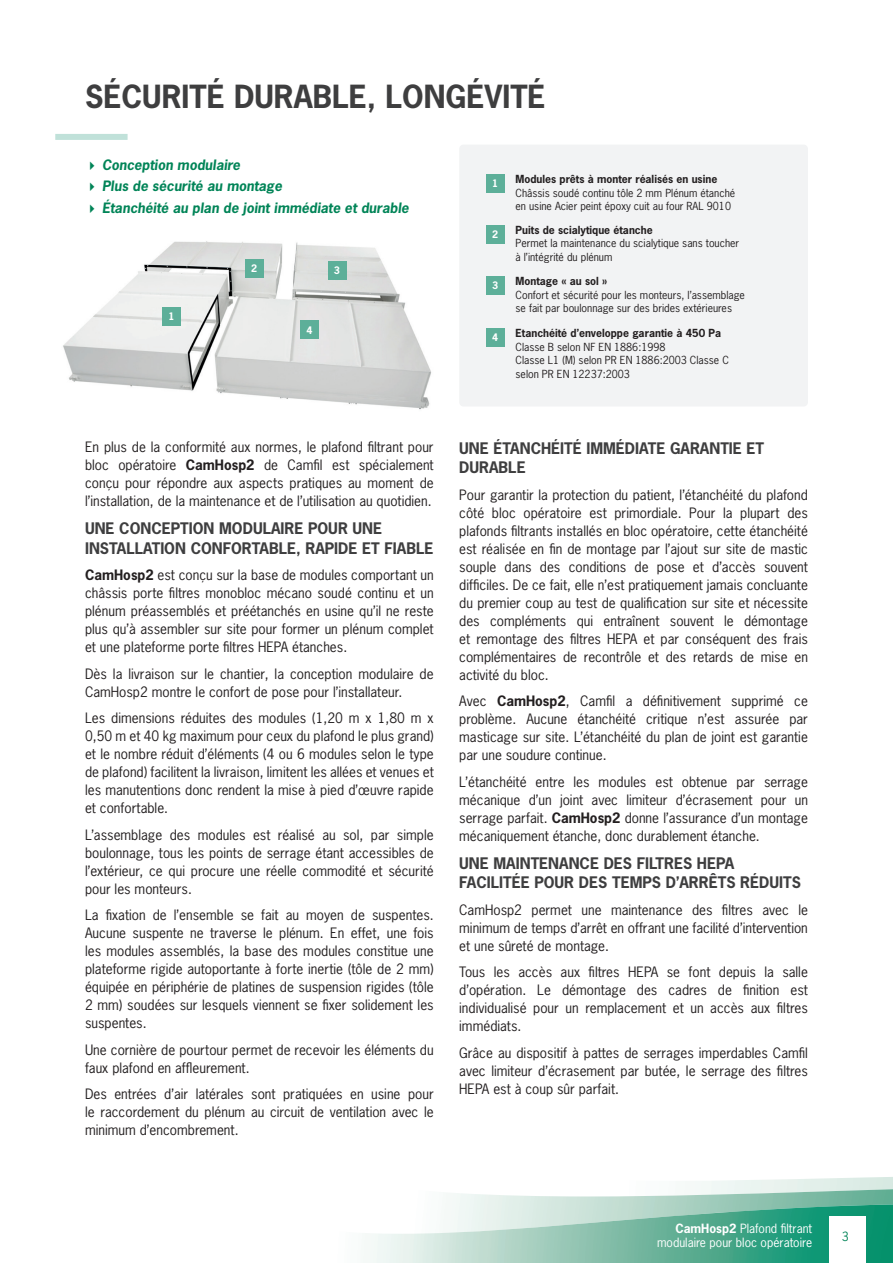
<style>
.page{position:relative;width:893px;height:1263px;background:#fff}
.page>*{position:absolute;margin:0;border:0;box-sizing:border-box;transform-origin:0 0}
.t1{font:700 30px "News Gothic Std";color:#3e3e3f}
.t2{font:700 15px/19.5px "News Gothic Std";color:#3e3e3f}
.t3{font:13.5px/18px "News Gothic Std";color:#231f20;text-align:justify}
.t4{font:italic 700 13.5px "News Gothic Std";color:#008457}
.t5{font:12px/14.4px "News Gothic Std";color:#fff;text-align:right}
.t6{font:12px "News Gothic Std";color:#008457}
.t7{font:10.5px/13.5px "News Gothic Std";color:#231f20}
.t8{font:700 10.5px "News Gothic Std";color:#231f20}
.t9{font:700 9.75px "News Gothic Std";color:#fff}
.s1{font-weight:700}
</style>
<div class="page">
<img style="left:452px;top:1177px;width:441px;height:27px">
<img style="left:370px;top:1204px;width:523px;height:59px">
<div style="left:829px;top:1216px;width:36px;height:47px;background:#fff"></div>
<img style="left:63px;top:241px;width:368px;height:169px">
<div style="left:162px;top:307px;width:19px;height:18px;background:#5daf99"></div>
<div style="left:245px;top:259px;width:18px;height:18px;background:#5daf99"></div>
<div style="left:328px;top:261px;width:18px;height:18px;background:#5daf99"></div>
<div style="left:300px;top:321px;width:19px;height:18px;background:#5daf99"></div>
<div style="left:459px;top:145px;width:349px;height:261px;background:#f2f3f4;border-radius:4px"></div>
<div style="left:55px;top:134px;width:73px;height:6px;background:#c0e1d9"></div>
<div style="left:486px;top:174px;width:18px;height:19px;background:#5daf99"></div>
<div style="left:486px;top:225px;width:18px;height:18px;background:#5daf99"></div>
<div style="left:486px;top:276px;width:18px;height:19px;background:#5daf99"></div>
<div style="left:486px;top:328px;width:18px;height:19px;background:#5daf99"></div>
<h1 class="t1" style="left:85px;top:77px;width:462px">SÉCURITÉ DURABLE, LONGÉVITÉ</h1>
<p class="t4" style="left:85px;top:156px;width:157px">✔ Conception modulaire</p>
<p class="t4" style="left:85px;top:177px;width:199px">✔ Plus de sécurité au montage</p>
<p class="t4" style="left:85px;top:198px;width:325px">✔ Étanchéité au plan de joint immédiate et durable</p>
<p class="t9" style="left:168px;top:310px;width:8px">1</p>
<p class="t9" style="left:251px;top:262px;width:8px">2</p>
<p class="t9" style="left:334px;top:264px;width:8px">3</p>
<p class="t9" style="left:306px;top:323px;width:8px">4</p>
<p class="t3" style="left:85px;top:438px;width:350px">En plus de la conformité aux normes, le plafond filtrant pour bloc opératoire <span class="s1">CamHosp2</span> de Camfil est spécialement conçu pour répondre aux aspects pratiques au moment de l’installation, de la maintenance et de l’utilisation au quotidien.</p>
<p class="t2" style="left:85px;top:519px;width:350px">UNE CONCEPTION MODULAIRE POUR UNE<br>INSTALLATION CONFORTABLE, RAPIDE ET FIABLE</p>
<p class="t3" style="left:85px;top:566px;width:350px"><span class="s1">CamHosp2</span> est conçu sur la base de modules comportant un châssis porte filtres monobloc mécano soudé continu et un plénum préassemblés et préétanchés en usine qu’il ne reste plus qu’à assembler sur site pour former un plénum complet et une plateforme porte filtres HEPA étanches.</p>
<p class="t3" style="left:85px;top:665px;width:350px">Dès la livraison sur le chantier, la conception modulaire de<br>CamHosp2 montre le confort de pose pour l’installateur.</p>
<p class="t3" style="left:85px;top:709px;width:350px">Les dimensions réduites des modules (1,20 m x 1,80 m x 0,50 m et 40 kg maximum pour ceux du plafond le plus grand) et le nombre réduit d’éléments (4 ou 6 modules selon le type de plafond) facilitent la livraison, limitent les allées et venues et les manutentions donc rendent la mise à pied d’œuvre rapide et confortable.</p>
<p class="t3" style="left:85px;top:826px;width:350px">L’assemblage des modules est réalisé au sol, par simple boulonnage, tous les points de serrage étant accessibles de l’extérieur, ce qui procure une réelle commodité et sécurité pour les monteurs.</p>
<p class="t3" style="left:85px;top:906px;width:350px">La fixation de l’ensemble se fait au moyen de suspentes.<br>Aucune suspente ne traverse le plénum. En effet, une fois les modules assemblés, la base des modules constitue une plateforme rigide autoportante à forte inertie (tôle de 2 mm) équipée en périphérie de platines de suspension rigides (tôle 2 mm) soudées sur lesquels viennent se fixer solidement les suspentes.</p>
<p class="t3" style="left:85px;top:1041px;width:350px">Une cornière de pourtour permet de recevoir les éléments du faux plafond en affleurement.</p>
<p class="t3" style="left:85px;top:1085px;width:350px">Des entrées d’air latérales sont pratiquées en usine pour le raccordement du plénum au circuit de ventilation avec le minimum d’encombrement.</p>
<p class="t9" style="left:492px;top:177px;width:8px">1</p>
<p class="t9" style="left:492px;top:228px;width:8px">2</p>
<p class="t9" style="left:492px;top:279px;width:8px">3</p>
<p class="t9" style="left:492px;top:331px;width:8px">4</p>
<p class="t8" style="left:516px;top:172px;width:203px">Modules prêts à monter réalisés en usine</p>
<p class="t7" style="left:516px;top:186px;width:221px">Châssis soudé continu tôle 2 mm Plénum étanché en usine Acier peint époxy cuit au four RAL 9010</p>
<p class="t8" style="left:516px;top:223px;width:139px">Puits de scialytique étanche</p>
<p class="t7" style="left:516px;top:236px;width:225px">Permet la maintenance du scialytique sans toucher à l’intégrité du plénum</p>
<p class="t8" style="left:516px;top:274px;width:93px">Montage « au sol »</p>
<p class="t7" style="left:516px;top:288px;width:231px">Confort et sécurité pour les monteurs, l’assemblage se fait par boulonnage sur des brides extérieures</p>
<p class="t8" style="left:516px;top:326px;width:207px">Etanchéité d’enveloppe garantie à 450 Pa</p>
<p class="t7" style="left:516px;top:340px;width:215px">Classe B selon NF EN 1886:1998<br>Classe L1 (M) selon PR EN 1886:2003 Classe C selon PR EN 12237:2003</p>
<p class="t2" style="left:459px;top:438px;width:306px">UNE ÉTANCHÉITÉ IMMÉDIATE GARANTIE ET<br>DURABLE</p>
<p class="t3" style="left:459px;top:485px;width:350px">Pour garantir la protection du patient, l’étanchéité du plafond côté bloc opératoire est primordiale. Pour la plupart des plafonds filtrants installés en bloc opératoire, cette étanchéité est réalisée en fin de montage par l’ajout sur site de mastic souple dans des conditions de pose et d’accès souvent difficiles. De ce fait, elle n’est pratiquement jamais concluante du premier coup au test de qualification sur site et nécessite des compléments qui entraînent souvent le démontage et remontage des filtres HEPA et par conséquent des frais complémentaires de recontrôle et des retards de mise en activité du bloc.</p>
<p class="t3" style="left:459px;top:692px;width:350px">Avec <span class="s1">CamHosp2</span>, Camfil a définitivement supprimé ce problème. Aucune étanchéité critique n’est assurée par masticage sur site. L’étanchéité du plan de joint est garantie par une soudure continue.</p>
<p class="t3" style="left:459px;top:772px;width:350px">L’étanchéité entre les modules est obtenue par serrage mécanique d’un joint avec limiteur d’écrasement pour un serrage parfait. <span class="s1">CamHosp2</span> donne l’assurance d’un montage mécaniquement étanche, donc durablement étanche.</p>
<p class="t2" style="left:459px;top:853px;width:343px">UNE MAINTENANCE DES FILTRES HEPA<br>FACILITÉE POUR DES TEMPS D’ARRÊTS RÉDUITS</p>
<p class="t3" style="left:459px;top:900px;width:350px">CamHosp2 permet une maintenance des filtres avec le minimum de temps d’arrêt en offrant une facilité d’intervention et une sûreté de montage.</p>
<p class="t3" style="left:459px;top:963px;width:350px">Tous les accès aux filtres HEPA se font depuis la salle d’opération. Le démontage des cadres de finition est individualisé pour un remplacement et un accès aux filtres immédiats.</p>
<p class="t3" style="left:459px;top:1043px;width:350px">Grâce au dispositif à pattes de serrages imperdables Camfil avec limiteur d’écrasement par butée, le serrage des filtres HEPA est à coup sûr parfait.</p>
<p class="t5" style="left:657px;top:1221px;width:157px"><span class="s1">CamHosp2</span> Plafond filtrant modulaire pour bloc opératoire</p>
<p class="t6" style="left:842px;top:1228px;width:8px">3</p>
</div>
